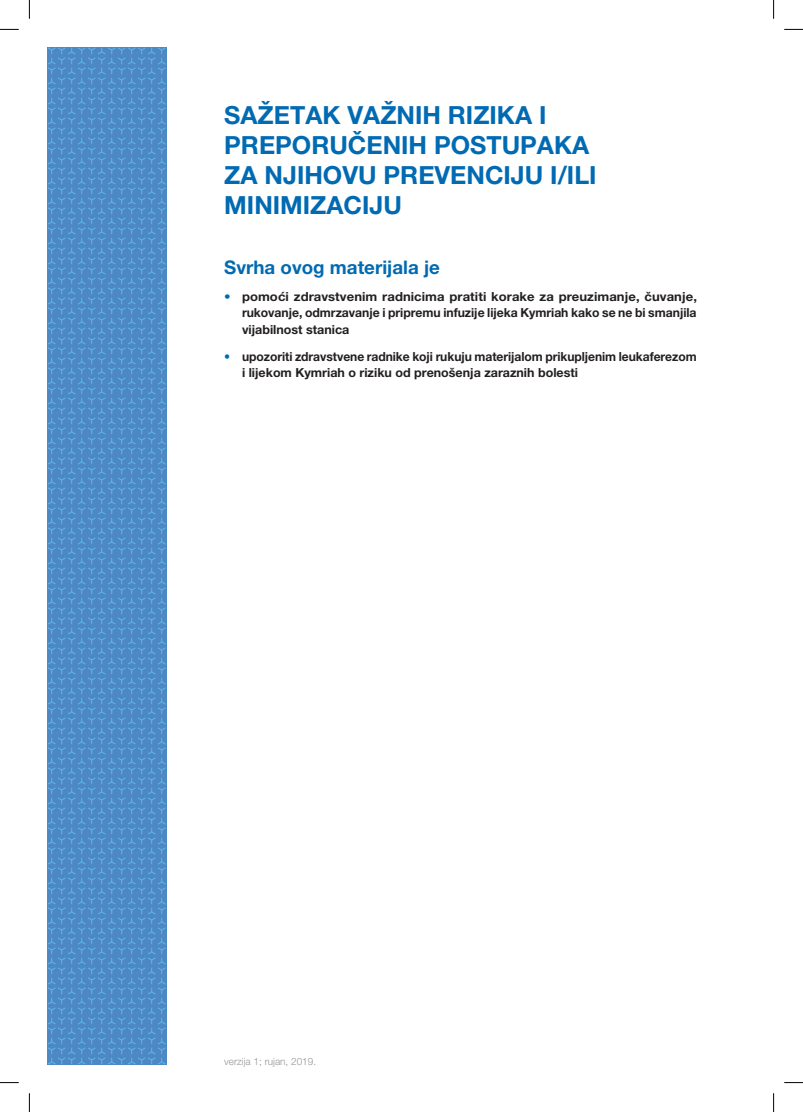
<style>
.page{position:relative;width:803px;height:1112px;background:#fff}
.page>*{position:absolute;margin:0;border:0;box-sizing:border-box;transform-origin:0 0}
.t1{font:700 25px/30px "Helvetica Neue LT Pro";color:#006ab2}
.t2{font:700 18.75px "Helvetica Neue LT Pro";color:#006ab2}
.t3{font:700 12.5px/16.2px "Helvetica Neue LT Pro";letter-spacing:-.005em;color:#231f20;text-align:justify;scale:1.04 1}
.t4{font:700 12.5px/16.2px "Helvetica Neue LT Pro";letter-spacing:-.005em;color:#231f20}
.t5{font:300 10px "Helvetica Neue LT Pro";color:#939598}
.s1{font-weight:300;color:#006ab2}
</style>
<div class="page">
<svg style="left:47px;top:47px;width:119px;height:1017px;background:#5092ca"></svg>
<svg style="left:0;top:29px;width:19px;height:1px"></svg>
<svg style="left:784px;top:29px;width:19px;height:1px"></svg>
<svg style="left:0;top:1082px;width:19px;height:1px"></svg>
<svg style="left:784px;top:1082px;width:19px;height:1px"></svg>
<svg style="left:29px;top:0;width:1px;height:19px"></svg>
<svg style="left:29px;top:1093px;width:1px;height:18px"></svg>
<svg style="left:773px;top:0;width:1px;height:19px"></svg>
<svg style="left:773px;top:1093px;width:1px;height:18px"></svg>
<h1 class="t1" style="left:224px;top:100px;width:374px">SAŽETAK VAŽNIH RIZIKA I<br>PREPORUČENIH POSTUPAKA<br>ZA NJIHOVU PREVENCIJU I/ILI<br>MINIMIZACIJU</h1>
<h2 class="t2" style="left:224px;top:256px;width:217px">Svrha ovog materijala je</h2>
<p class="t3" style="left:242px;top:288px;width:439px;text-indent:-18px"><span class="s1">•</span> pomoći zdravstvenim radnicima pratiti korake za preuzimanje, čuvanje, rukovanje, odmrzavanje i pripremu infuzije lijeka Kymriah kako se ne bi smanjila vijabilnost stanica</p>
<p class="t4" style="left:242px;top:347px;width:456px;text-indent:-18px"><span class="s1">•</span> upozoriti zdravstvene radnike koji rukuju materijalom prikupljenim leukaferezom i lijekom Kymriah o riziku od prenošenja zaraznih bolesti</p>
<p class="t5" style="left:224px;top:1054px;width:93px">verzija 1; rujan, 2019.</p>
</div>
